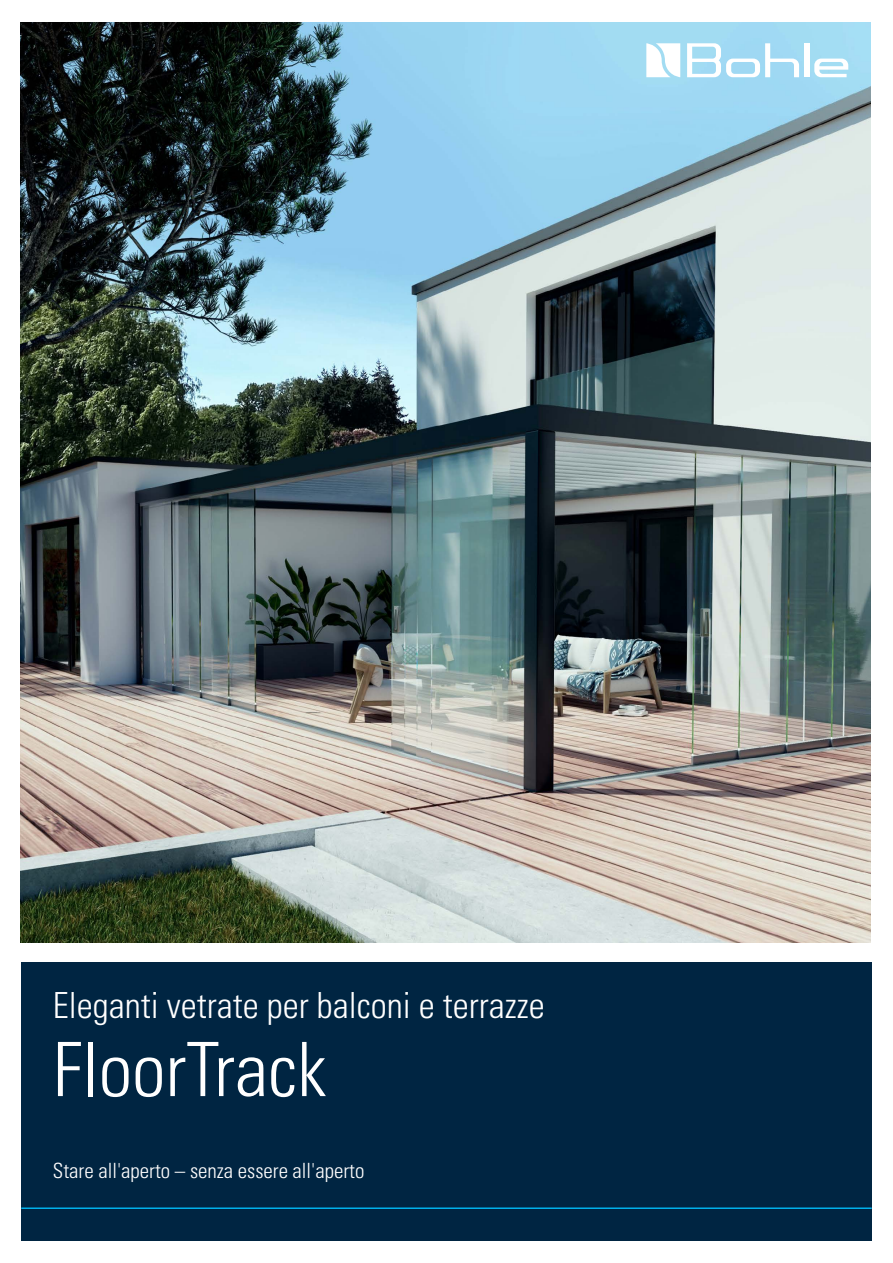
<style>
.page{position:relative;width:893px;height:1263px;background:#fff}
.page>*{position:absolute;margin:0;border:0;box-sizing:border-box;transform-origin:0 0}
.t1{font:75px "Univers LTCYR 47 Light Cond";color:#fff}
.t2{font:36px "Univers LTCYR 47 Light Cond";color:#fff}
.t3{font:21px "Univers LTCYR 47 Light Cond";color:#fff}
</style>
<div class="page">
<div style="left:21px;top:963px;width:851px;height:278px;background:#002542"></div>
<img style="left:20px;top:23px;width:851px;height:919px">
<hr style="left:21px;top:1207px;width:851px;height:2px;background:#00b1eb">
<svg style="left:814px;top:59px;width:34px;height:18px"></svg>
<div style="left:804px;top:43px;width:5px;height:34px;background:#fff"></div>
<svg style="left:687px;top:43px;width:112px;height:34px"></svg>
<svg style="left:646px;top:43px;width:34px;height:34px"></svg>
<h2 class="t2" style="left:53px;top:980px;width:493px">Eleganti vetrate per balconi e terrazze</h2>
<h1 class="t1" style="left:53px;top:1019px;width:275px">FloorTrack</h1>
<p class="t3" style="left:53px;top:1156px;width:313px">Stare all'aperto – senza essere all'aperto</p>
</div>
